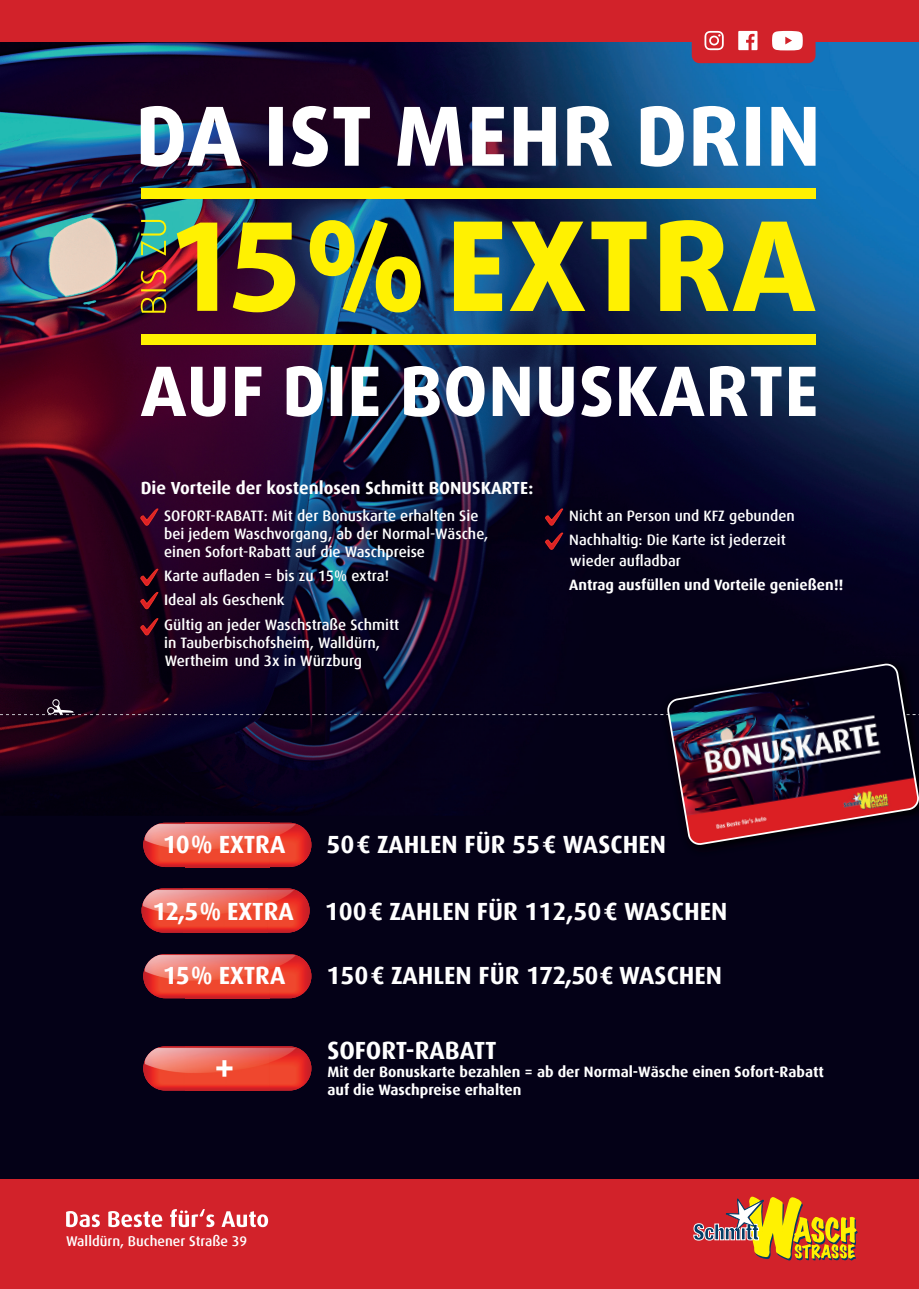
<style>
.page{position:relative;width:919px;height:1289px;background:#fff}
.page>*{position:absolute;margin:0;border:0;box-sizing:border-box;transform-origin:0 0}
.t1{font:700 24.9px "Dax";color:#fff}
.t2{font:700 17.55px "Dax";color:#fff}
.t3{font:500 15.15px/18.1px "Dax";color:#fff}
.t4{font:700 15px/18px "Dax";color:#fff}
.t5{font:500 15px/24px "Dax";color:#fff}
.t6{font:500 14.1px "Dax";color:#fff}
</style>
<div class="page">
<div style="left:0;top:621px;width:918px;height:667px;background:#040117"></div>
<img style="left:0;top:42px;width:918px;height:621px">
<div style="left:0;top:0;width:918px;height:42px;background:#d2222a"></div>
<svg style="left:140px;top:508px;width:18px;height:18px"></svg>
<svg style="left:545px;top:508px;width:18px;height:18px"></svg>
<svg style="left:545px;top:532px;width:18px;height:18px"></svg>
<svg style="left:140px;top:568px;width:18px;height:18px"></svg>
<svg style="left:140px;top:592px;width:18px;height:17px"></svg>
<svg style="left:140px;top:618px;width:18px;height:17px"></svg>
<img style="left:659px;top:656px;width:259px;height:193px">
<svg style="left:0;top:663px;width:918px;height:181px"></svg>
<div style="left:141px;top:188px;width:674px;height:11px;background:#fff101"></div>
<div style="left:141px;top:333px;width:674px;height:11px;background:#fff101"></div>
<svg style="left:141px;top:366px;width:674px;height:51px"></svg>
<svg style="left:141px;top:106px;width:674px;height:61px"></svg>
<svg style="left:177px;top:222px;width:118px;height:90px;background:#9b811d"></svg>
<svg style="left:310px;top:220px;width:110px;height:93px;background:#7c903e"></svg>
<svg style="left:454px;top:220px;width:361px;height:91px;background:#8e9b33"></svg>
<svg style="left:141px;top:220px;width:25px;height:93px;background:#756b43"></svg>
<div style="left:0;top:1179px;width:918px;height:109px;background:#d2222a"></div>
<svg style="left:693px;top:1196px;width:164px;height:64px"></svg>
<svg style="left:66px;top:1209px;width:202px;height:18px"></svg>
<svg style="left:691px;top:30px;width:124px;height:33px"></svg>
<img style="left:143px;top:822px;width:168px;height:45px">
<img style="left:141px;top:888px;width:168px;height:44px">
<img style="left:143px;top:954px;width:168px;height:44px">
<img style="left:143px;top:1046px;width:168px;height:44px">
<svg style="left:216px;top:1060px;width:16px;height:16px"></svg>
<p class="t2" style="left:141px;top:478px;width:394px">Die Vorteile der kostenlosen Schmitt BONUSKARTE:</p>
<p class="t3" style="left:164px;top:506px;width:326px">SOFORT-RABATT: Mit der Bonuskarte erhalten Sie bei jedem Waschvorgang, ab der Normal-Wäsche, einen Sofort-Rabatt auf die Waschpreise</p>
<p class="t3" style="left:164px;top:564px;width:237px;line-height:24.3px">Karte aufladen = bis zu 15% extra!<br>Ideal als Geschenk<br>Gültig an jeder Waschstraße Schmitt</p>
<p class="t3" style="left:164px;top:633px;width:217px">in Tauberbischofsheim, Walldürn,<br>Wertheim und 3x in Würzburg</p>
<p class="t5" style="left:569px;top:504px;width:227px">Nicht an Person und KFZ gebunden<br>Nachhaltig: Die Karte ist jederzeit</p>
<p class="t5" style="left:570px;top:549px;width:112px">wieder aufladbar</p>
<p class="t4" style="left:569px;top:576px;width:276px">Antrag ausfüllen und Vorteile genießen!!</p>
<h1 class="t1" style="left:163px;top:830px;width:124px">10% EXTRA</h1>
<h1 class="t1" style="left:326px;top:830px;width:341px">50€ ZAHLEN FÜR 55€ WASCHEN</h1>
<h1 class="t1" style="left:152px;top:897px;width:576px">12,5% EXTRA 100€ ZAHLEN FÜR 112,50€ WASCHEN</h1>
<h1 class="t1" style="left:163px;top:961px;width:124px">15% EXTRA</h1>
<h1 class="t1" style="left:326px;top:961px;width:397px">150€ ZAHLEN FÜR 172,50€ WASCHEN</h1>
<p class="t6" style="left:66px;top:1233px;width:183px">Walldürn, Buchener Straße 39</p>
<h1 class="t1" style="left:327px;top:1036px;width:171px">SOFORT-RABATT</h1>
<p class="t4" style="left:327px;top:1062px;width:498px">Mit der Bonuskarte bezahlen = ab der Normal-Wäsche einen Sofort-Rabatt auf die Waschpreise erhalten</p>
</div>
